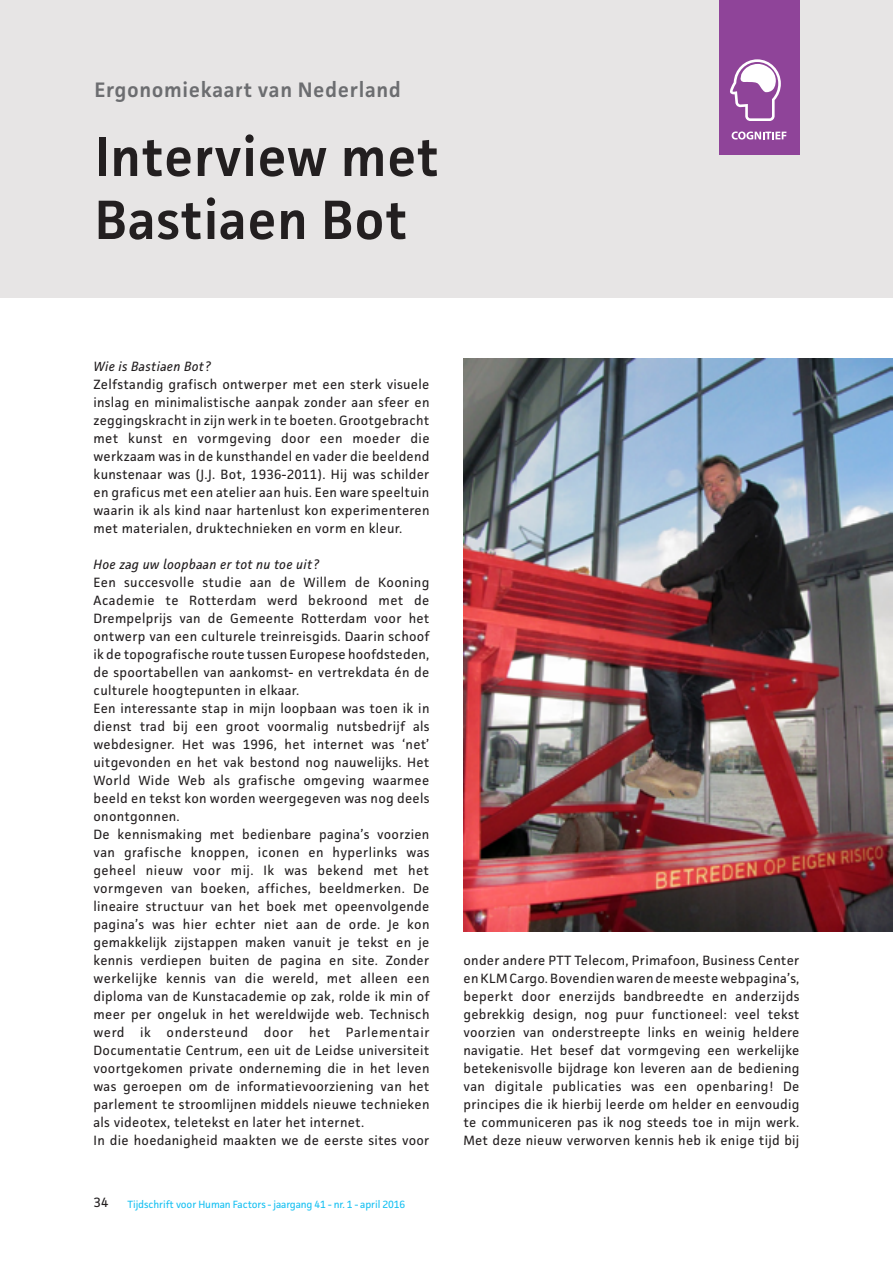
<style>
.page{position:relative;width:893px;height:1263px;background:#fff}
.page>*{position:absolute;margin:0;border:0;box-sizing:border-box;transform-origin:0 0}
.t1{font:600 55.5px/63px "Facit";letter-spacing:.01em;color:#231f20}
.t2{font:600 21px "Facit";letter-spacing:.03em;color:#6c6d70}
.t3{font:13.5px/18px "Facit";letter-spacing:.02em;color:#231f20}
.t4{font:10.5px "Facit";letter-spacing:-.01em;color:#15c0f2}
.s1{font-style:italic}
</style>
<div class="page">
<div style="left:0;top:0;width:893px;height:297px;background:#e7e5e5"></div>
<img style="left:463px;top:359px;width:430px;height:573px">
<div style="left:719px;top:0;width:80px;height:155px;background:#8f4499"></div>
<svg style="left:732px;top:131px;width:54px;height:9px"></svg>
<svg style="left:730px;top:59px;width:51px;height:62px"></svg>
<p class="t2" style="left:94px;top:77px;width:308px">Ergonomiekaart van Nederland</p>
<p class="t1" style="left:94px;top:124px;width:346px">Interview met<br>Bastiaen Bot</p>
<p class="t3" style="left:94px;top:357px;width:338px"><span class="s1">Wie is Bastiaen Bot?<br></span>Zelfstandig grafisch ontwerper met een sterk visuele inslag en minimalistische aanpak zonder aan sfeer en zeggingskracht in zijn werk in te boeten. Grootgebracht met kunst en vormgeving door een moeder die werkzaam was in de kunsthandel en vader die beeldend kunstenaar was (J.J. Bot, 1936-2011). Hij was schilder en graficus met een atelier aan huis. Een ware speeltuin waarin ik als kind naar hartenlust kon experimenteren met materialen, druktechnieken en vorm en kleur.</p>
<p class="t3" style="left:94px;top:555px;width:338px"><span class="s1">Hoe zag uw loopbaan er tot nu toe uit?<br></span>Een succesvolle studie aan de Willem de Kooning Academie te Rotterdam werd bekroond met de Drempelprijs van de Gemeente Rotterdam voor het ontwerp van een culturele treinreisgids. Daarin schoof ik de topografische route tussen Europese hoofdsteden, de spoortabellen van aankomst- en vertrekdata én de culturele hoogtepunten in elkaar.<br>Een interessante stap in mijn loopbaan was toen ik in dienst trad bij een groot voormalig nutsbedrijf als webdesigner. Het was 1996, het internet was ‘net’ uitgevonden en het vak bestond nog nauwelijks. Het World Wide Web als grafische omgeving waarmee beeld en tekst kon worden weergegeven was nog deels onontgonnen.<br>De kennismaking met bedienbare pagina’s voorzien van grafische knoppen, iconen en hyperlinks was geheel nieuw voor mij. Ik was bekend met het vormgeven van boeken, affiches, beeldmerken. De lineaire structuur van het boek met opeenvolgende pagina’s was hier echter niet aan de orde. Je kon gemakkelijk zijstappen maken vanuit je tekst en je kennis verdiepen buiten de pagina en site. Zonder werkelijke kennis van die wereld, met alleen een diploma van de Kunstacademie op zak, rolde ik min of meer per ongeluk in het wereldwijde web. Technisch werd ik ondersteund door het Parlementair Documentatie Centrum, een uit de Leidse universiteit voortgekomen private onderneming die in het leven was geroepen om de informatievoorziening van het parlement te stroomlijnen middels nieuwe technieken als videotex, teletekst en later het internet.<br>In die hoedanigheid maakten we de eerste sites voor</p>
<p class="t3" style="left:94px;top:1193px;width:16px">34</p>
<p class="t4" style="left:128px;top:1197px;width:279px">Tijdschrift voor Human Factors - jaargang 41 - nr. 1 - april 2016</p>
<p class="t3" style="left:463px;top:951px;width:338px;text-align:justify">onder andere PTT Telecom, Primafoon, Business Center en KLM Cargo. Bovendien waren de meeste webpagina’s, beperkt door enerzijds bandbreedte en anderzijds gebrekkig design, nog puur functioneel: veel tekst voorzien van onderstreepte links en weinig heldere navigatie. Het besef dat vormgeving een werkelijke betekenisvolle bijdrage kon leveren aan de bediening van digitale publicaties was een openbaring! De principes die ik hierbij leerde om helder en eenvoudig te communiceren pas ik nog steeds toe in mijn werk.<br>Met deze nieuw verworven kennis heb ik enige tijd bij</p>
</div>
